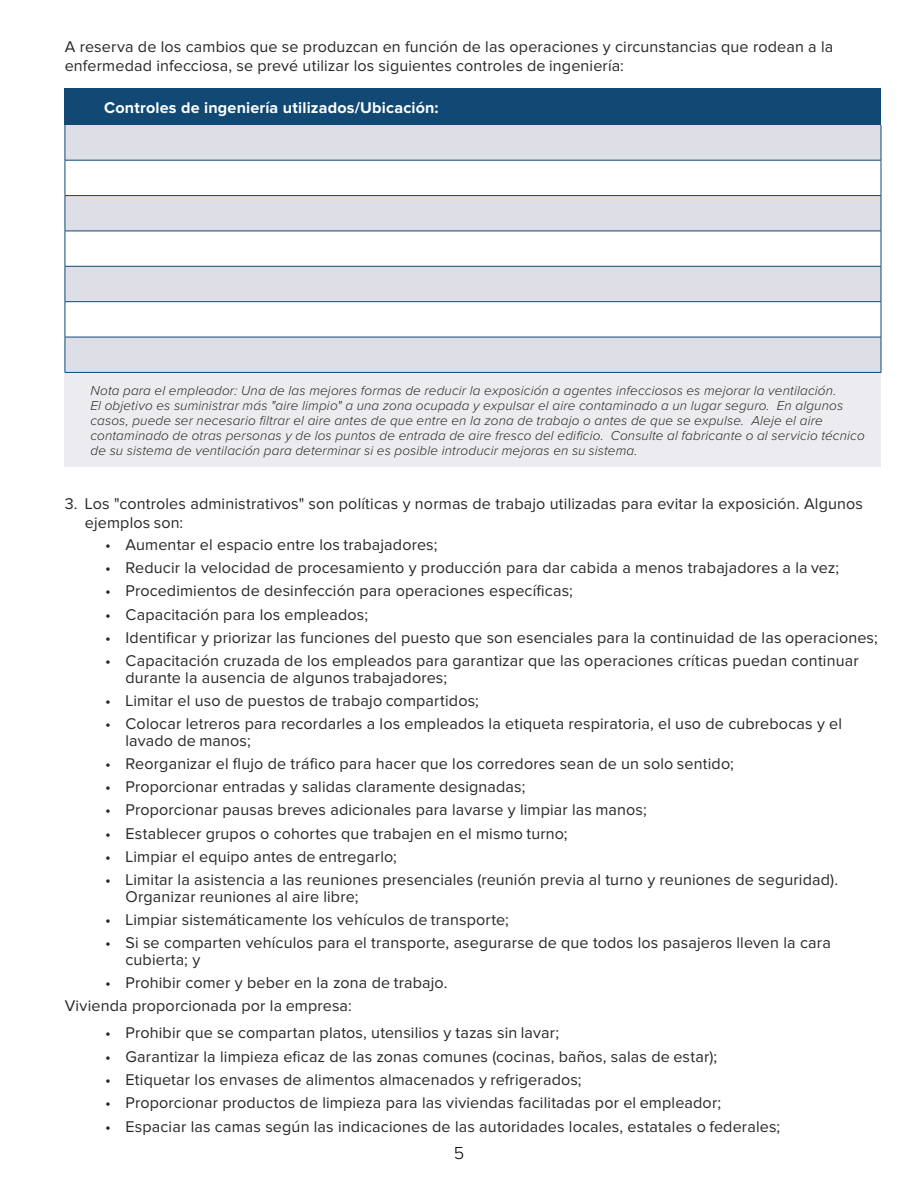
<style>
.page{position:relative;width:918px;height:1188px;background:#fff}
.page>*{position:absolute;margin:0;border:0;box-sizing:border-box;transform-origin:0 0}
.t1{font:300 18px "Proxima Nova";color:#000}
.t2{font:16.2px/16.5px "Proxima Nova";letter-spacing:.01em;color:#292829}
.t3{font:700 16.2px "Proxima Nova";letter-spacing:.01em;color:#fff}
.t4{font:italic 300 13.5px/15px "Proxima Nova";letter-spacing:.01em;color:#292829}
</style>
<div class="page">
<div style="left:65px;top:88px;width:816px;height:37px;background:#114974"></div>
<svg style="left:66px;top:125px;width:815px;height:247px;fill:#dddee6"></svg>
<div style="left:65px;top:372px;width:816px;height:95px;background:#ececf0"></div>
<hr style="left:65px;top:125px;width:1px;height:35px;background:#114974">
<hr style="left:881px;top:125px;width:1px;height:35px;background:#114974">
<hr style="left:65px;top:160px;width:1px;height:35px;background:#114974">
<hr style="left:881px;top:160px;width:1px;height:35px;background:#114974">
<hr style="left:65px;top:196px;width:1px;height:35px;background:#114974">
<hr style="left:881px;top:196px;width:1px;height:35px;background:#114974">
<hr style="left:65px;top:231px;width:1px;height:35px;background:#114974">
<hr style="left:881px;top:231px;width:1px;height:35px;background:#114974">
<hr style="left:65px;top:266px;width:1px;height:35px;background:#114974">
<hr style="left:881px;top:266px;width:1px;height:35px;background:#114974">
<hr style="left:65px;top:302px;width:1px;height:35px;background:#114974">
<hr style="left:881px;top:302px;width:1px;height:35px;background:#114974">
<hr style="left:65px;top:160px;width:816px;height:1px;background:#114974">
<hr style="left:65px;top:195px;width:816px;height:1px;background:#114974">
<hr style="left:65px;top:231px;width:816px;height:1px;background:#114974">
<hr style="left:65px;top:266px;width:816px;height:1px;background:#114974">
<hr style="left:65px;top:301px;width:816px;height:1px;background:#114974">
<hr style="left:65px;top:337px;width:816px;height:1px;background:#114974">
<hr style="left:65px;top:337px;width:1px;height:35px;background:#114974">
<hr style="left:881px;top:337px;width:1px;height:35px;background:#114974">
<hr style="left:65px;top:372px;width:816px;height:1px;background:#114974">
<p class="t2" style="left:65px;top:37px;width:770px;line-height:18.9px">A reserva de los cambios que se produzcan en función de las operaciones y circunstancias que rodean a la enfermedad infecciosa, se prevé utilizar los siguientes controles de ingeniería:</p>
<p class="t3" style="left:104px;top:100px;width:336px">Controles de ingeniería utilizados/Ubicación:</p>
<p class="t4" style="left:91px;top:382px;width:776px">Nota para el empleador: Una de las mejores formas de reducir la exposición a agentes infecciosos es mejorar la ventilación.<br>El objetivo es suministrar más "aire limpio" a una zona ocupada y expulsar el aire contaminado a un lugar seguro. En algunos casos, puede ser necesario filtrar el aire antes de que entre en la zona de trabajo o antes de que se expulse. Aleje el aire contaminado de otras personas y de los puntos de entrada de aire fresco del edificio. Consulte al fabricante o al servicio técnico de su sistema de ventilación para determinar si es posible introducir mejoras en su sistema.</p>
<p class="t2" style="left:85px;top:495px;width:780px;line-height:18.9px;text-indent:-20px">3. Los "controles administrativos" son políticas y normas de trabajo utilizadas para evitar la exposición. Algunos ejemplos son:</p>
<p class="t2" style="left:105px;top:537px;width:334px">• Aumentar el espacio entre los trabajadores;</p>
<p class="t2" style="left:105px;top:560px;width:736px">• Reducir la velocidad de procesamiento y producción para dar cabida a menos trabajadores a la vez;</p>
<p class="t2" style="left:105px;top:583px;width:469px">• Procedimientos de desinfección para operaciones específicas;</p>
<p class="t2" style="left:105px;top:607px;width:264px">• Capacitación para los empleados;</p>
<p class="t2" style="left:105px;top:630px;width:774px">• Identificar y priorizar las funciones del puesto que son esenciales para la continuidad de las operaciones;</p>
<p class="t2" style="left:126px;top:653px;width:735px;text-indent:-20px">• Capacitación cruzada de los empleados para garantizar que las operaciones críticas puedan continuar durante la ausencia de algunos trabajadores;</p>
<p class="t2" style="left:105px;top:693px;width:375px">• Limitar el uso de puestos de trabajo compartidos;</p>
<p class="t2" style="left:126px;top:716px;width:718px;text-indent:-20px">• Colocar letreros para recordarles a los empleados la etiqueta respiratoria, el uso de cubrebocas y el lavado de manos;</p>
<p class="t2" style="left:105px;top:756px;width:630px">• Reorganizar el flujo de tráfico para hacer que los corredores sean de un solo sentido;</p>
<p class="t2" style="left:105px;top:779px;width:422px">• Proporcionar entradas y salidas claramente designadas;</p>
<p class="t2" style="left:105px;top:802px;width:543px">• Proporcionar pausas breves adicionales para lavarse y limpiar las manos;</p>
<p class="t2" style="left:105px;top:826px;width:464px">• Establecer grupos o cohortes que trabajen en el mismo turno;</p>
<p class="t2" style="left:105px;top:849px;width:293px">• Limpiar el equipo antes de entregarlo;</p>
<p class="t2" style="left:126px;top:872px;width:714px;text-indent:-20px">• Limitar la asistencia a las reuniones presenciales (reunión previa al turno y reuniones de seguridad).<br>Organizar reuniones al aire libre;</p>
<p class="t2" style="left:105px;top:912px;width:405px">• Limpiar sistemáticamente los vehículos de transporte;</p>
<p class="t2" style="left:126px;top:935px;width:707px;text-indent:-20px">• Si se comparten vehículos para el transporte, asegurarse de que todos los pasajeros lleven la cara cubierta; y</p>
<p class="t2" style="left:65px;top:972px;width:384px;line-height:23.2px;text-indent:40px">• Prohibir comer y beber en la zona de trabajo.<br>Vivienda proporcionada por la empresa:</p>
<p class="t2" style="left:105px;top:1026px;width:455px">• Prohibir que se compartan platos, utensilios y tazas sin lavar;</p>
<p class="t2" style="left:105px;top:1049px;width:613px">• Garantizar la limpieza eficaz de las zonas comunes (cocinas, baños, salas de estar);</p>
<p class="t2" style="left:105px;top:1072px;width:478px">• Etiquetar los envases de alimentos almacenados y refrigerados;</p>
<p class="t2" style="left:105px;top:1095px;width:618px">• Proporcionar productos de limpieza para las viviendas facilitadas por el empleador;</p>
<p class="t2" style="left:105px;top:1119px;width:676px">• Espaciar las camas según las indicaciones de las autoridades locales, estatales o federales;</p>
<p class="t1" style="left:454px;top:1139px;width:12px">5</p>
</div>
